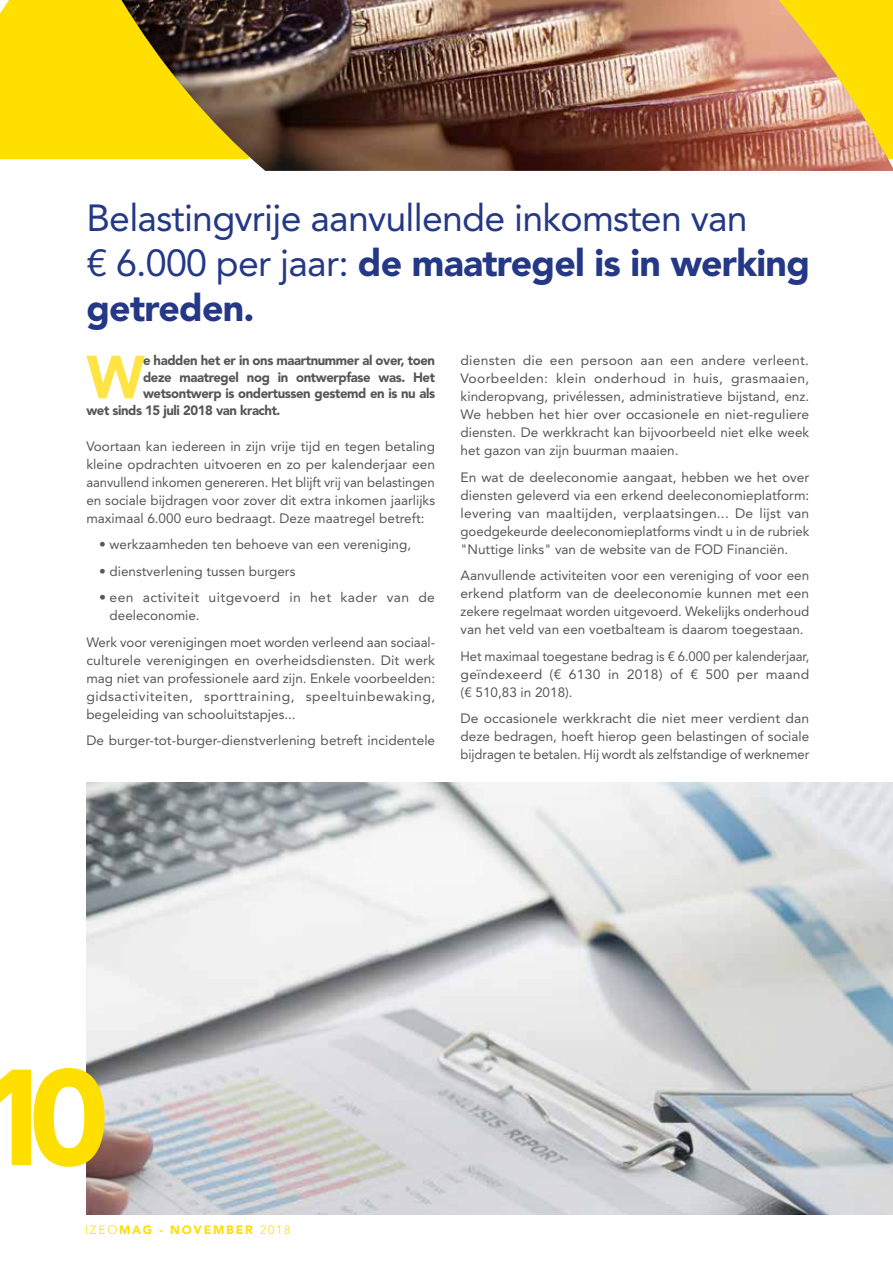
<style>
.page{position:relative;width:893px;height:1263px;background:#fff}
.page>*{position:absolute;margin:0;border:0;box-sizing:border-box;transform-origin:0 0}
.t1{font:900 135px "Avenir LT Std";color:#fedf00}
.t2{font:900 60.15px "Avenir LT Std";color:#ffe443}
.t3{font:37.5px/45px "Avenir LT Std";letter-spacing:-.02em;color:#243886}
.t4{font:13.5px/18px "Avenir LT Std";color:#575756;text-align:justify}
.t5{font:900 13.5px "Avenir LT Std";letter-spacing:-.03em;color:#575756}
.t6{font:13.5px/18px "Avenir LT Std";letter-spacing:.025em;color:#575756}
.t7{font:900 12px "Avenir LT Std";letter-spacing:.15em;color:#fedf00}
.s1{font-weight:900}
.s2{font-weight:300}
</style>
<div class="page">
<img style="left:86px;top:782px;width:807px;height:432px">
<div style="left:0;top:0;width:86px;height:159px;background:#fedf00"></div>
<div style="left:86px;top:0;width:36px;height:160px;background:#fedf00"></div>
<img style="left:122px;top:0;width:771px;height:171px">
<h3 class="t3" style="left:86px;top:196px;width:725px">Belastingvrije aanvullende inkomsten van<br>€ 6.000 per jaar: <span class="s1">de maatregel is in werking getreden.</span></h3>
<h2 class="t2" style="left:86px;top:341px;width:60px">W</h2>
<p class="t5" style="left:143px;top:352px;width:293px">e hadden het er in ons maartnummer al over, toen</p>
<p class="t5" style="left:143px;top:369px;width:294px">deze maatregel nog in ontwerpfase was. Het</p>
<p class="t5" style="left:143px;top:385px;width:293px">wetsontwerp is ondertussen gestemd en is nu als</p>
<p class="t5" style="left:86px;top:402px;width:196px">wet sinds 15 juli 2018 van kracht.</p>
<p class="t4" style="left:86px;top:437px;width:350px">Voortaan kan iedereen in zijn vrije tijd en tegen betaling kleine opdrachten uitvoeren en zo per kalenderjaar een aanvullend inkomen genereren. Het blijft vrij van belastingen en sociale bijdragen voor zover dit extra inkomen jaarlijks maximaal 6.000 euro bedraagt. Deze maatregel betreft:</p>
<p class="t4" style="left:99px;top:536px;width:313px">• werkzaamheden ten behoeve van een vereniging,</p>
<p class="t4" style="left:99px;top:562px;width:198px">• dienstverlening tussen burgers</p>
<p class="t6" style="left:110px;top:589px;width:327px;text-indent:-11px">• een activiteit uitgevoerd in het kader van de deeleconomie.</p>
<p class="t4" style="left:86px;top:633px;width:350px">Werk voor verenigingen moet worden verleend aan sociaal&shy;culturele verenigingen en overheidsdiensten. Dit werk mag niet van professionele aard zijn. Enkele voorbeelden: gidsactiviteiten, sporttraining, speeltuinbewaking, begeleiding van schooluitstapjes...</p>
<p class="t4" style="left:86px;top:732px;width:350px">De burger-tot-burger-dienstverlening betreft incidentele</p>
<p class="t4" style="left:461px;top:352px;width:350px">diensten die een persoon aan een andere verleent.<br>Voorbeelden: klein onderhoud in huis, grasmaaien, kinderopvang, privélessen, administratieve bijstand, enz.<br>We hebben het hier over occasionele en niet-reguliere diensten. De werkkracht kan bijvoorbeeld niet elke week het gazon van zijn buurman maaien.</p>
<p class="t4" style="left:461px;top:468px;width:350px">En wat de deeleconomie aangaat, hebben we het over diensten geleverd via een erkend deeleconomieplatform: levering van maaltijden, verplaatsingen... De lijst van goedgekeurde deeleconomieplatforms vindt u in de rubriek "Nuttige links" van de website van de FOD Financiën.</p>
<p class="t4" style="left:461px;top:567px;width:350px">Aanvullende activiteiten voor een vereniging of voor een erkend platform van de deeleconomie kunnen met een zekere regelmaat worden uitgevoerd. Wekelijks onderhoud van het veld van een voetbalteam is daarom toegestaan.</p>
<p class="t4" style="left:461px;top:647px;width:350px">Het maximaal toegestane bedrag is € 6.000 per kalenderjaar, geïndexeerd (€ 6130 in 2018) of € 500 per maand (€ 510,83 in 2018).</p>
<p class="t4" style="left:461px;top:710px;width:350px">De occasionele werkkracht die niet meer verdient dan deze bedragen, hoeft hierop geen belastingen of sociale bijdragen te betalen. Hij wordt als zelfstandige of werknemer</p>
<h1 class="t1" style="left:-27px;top:1036px;width:138px">10</h1>
<p class="t7" style="left:85px;top:1222px;width:207px"><span class="s2">IZEO</span>MAG - NOVEMBER <span class="s2">2018</span></p>
</div>
